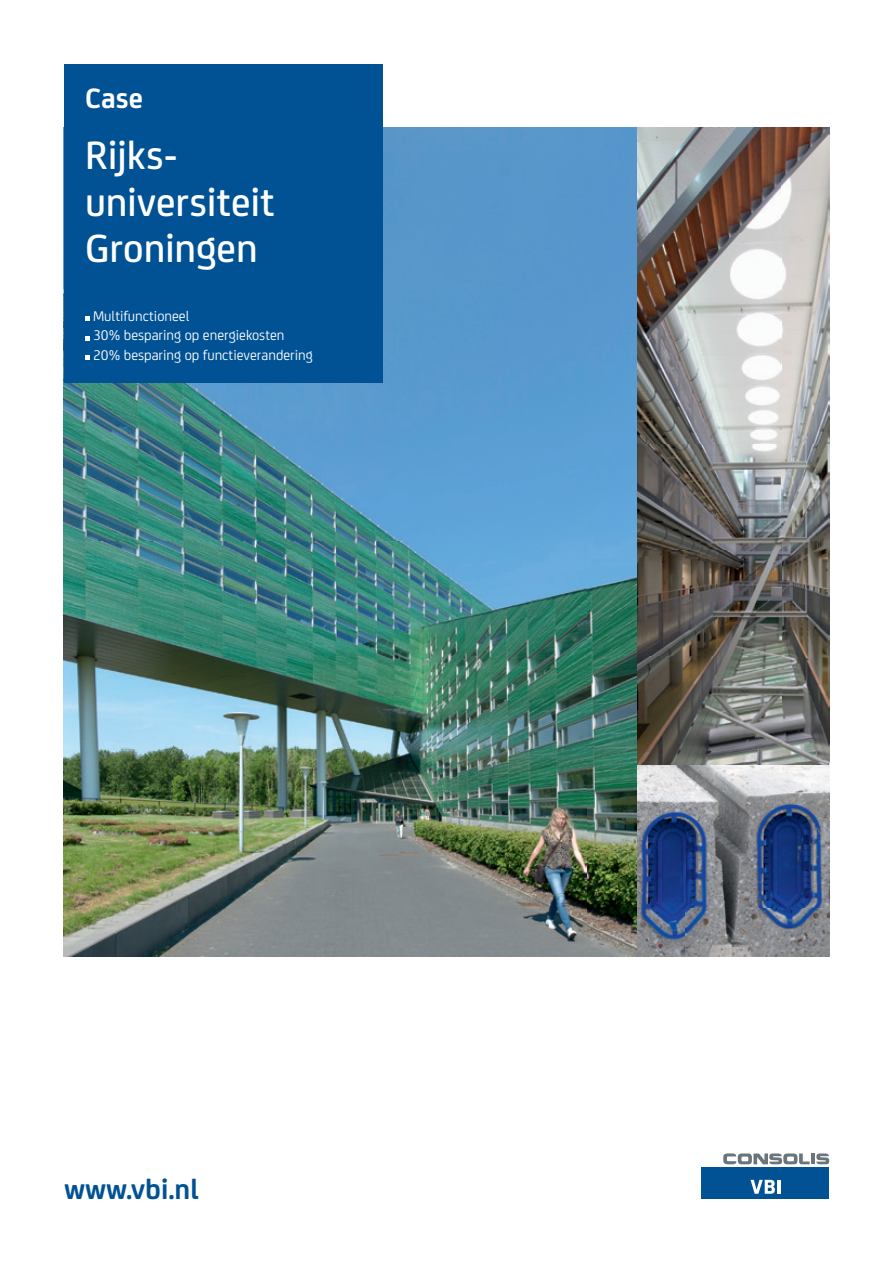
<style>
.page{position:relative;width:893px;height:1263px;background:#fff}
.page>*{position:absolute;margin:0;border:0;box-sizing:border-box;transform-origin:0 0}
.t1{font:500 42px/46.5px "FS Joey";color:#fff}
.t2{font:700 30px "FS Joey";color:#005294}
.t3{font:700 30px "FS Joey";color:#fff}
.t4{font:15px/19.5px "FS Joey";color:#fff}
</style>
<div class="page">
<svg style="left:723px;top:1153px;width:87px;height:11px"></svg>
<hr style="left:811px;top:1153px;width:4px;height:11px;background:#6a747b">
<svg style="left:816px;top:1153px;width:13px;height:11px"></svg>
<div style="left:702px;top:1167px;width:127px;height:32px;background:#005294"></div>
<svg style="left:750px;top:1180px;width:25px;height:14px"></svg>
<hr style="left:777px;top:1180px;width:3px;height:14px;background:#fff">
<img style="left:64px;top:128px;width:574px;height:829px">
<img style="left:638px;top:128px;width:191px;height:637px">
<div style="left:64px;top:64px;width:319px;height:319px;background:#005294"></div>
<svg style="left:85px;top:316px;width:5px;height:5px"></svg>
<svg style="left:85px;top:336px;width:5px;height:4px"></svg>
<svg style="left:85px;top:355px;width:5px;height:5px"></svg>
<img style="left:638px;top:765px;width:191px;height:192px">
<h2 class="t3" style="left:85px;top:75px;width:59px">Case</h2>
<h1 class="t1" style="left:85px;top:129px;width:191px">Rijks&shy;universiteit<br>Groningen</h1>
<p class="t4" style="left:93px;top:305px;width:221px">Multifunctioneel<br>30% besparing op energiekosten<br>20% besparing op functieverandering</p>
<h2 class="t2" style="left:64px;top:1167px;width:136px">www.vbi.nl</h2>
</div>
